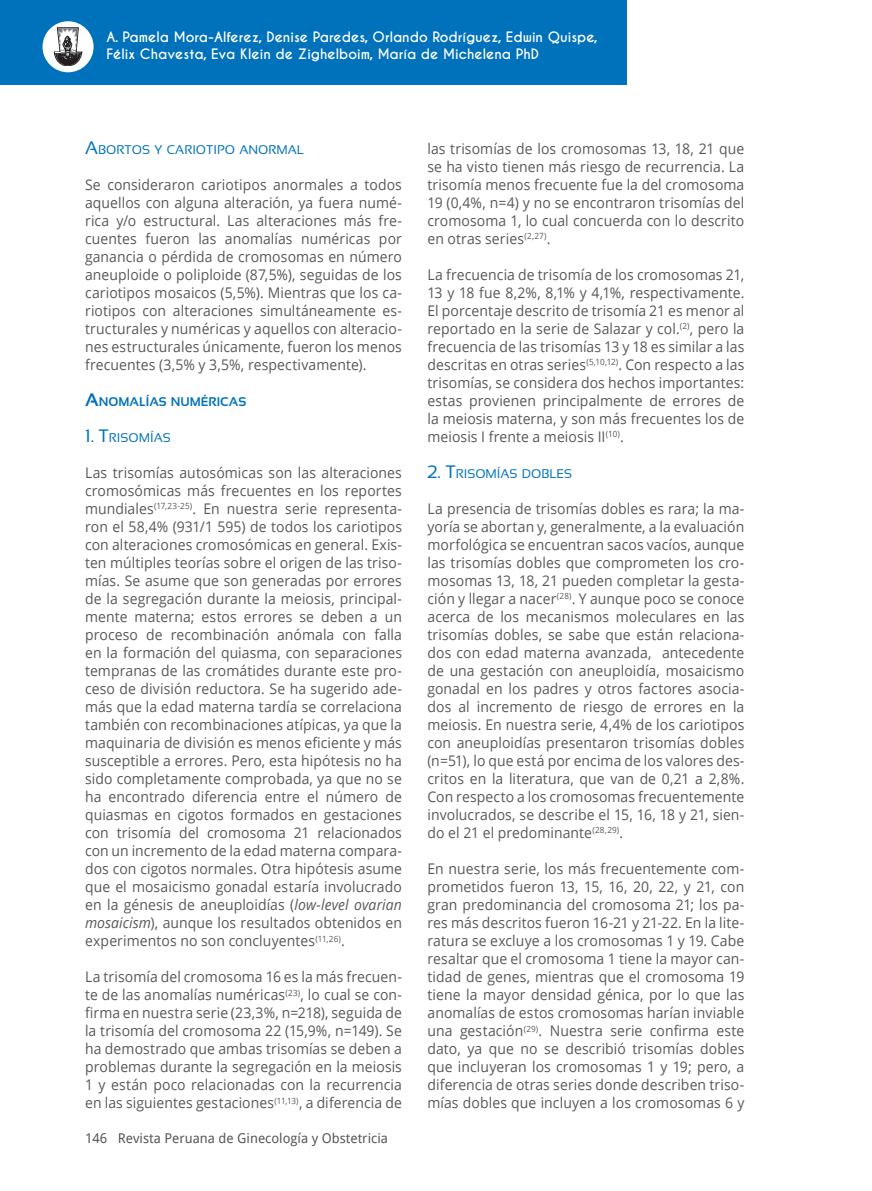
<style>
.page{position:relative;width:872px;height:1191px;background:#fff}
.page>*{position:absolute;margin:0;border:0;box-sizing:border-box;transform-origin:0 0}
.t1{font:14.7px/18px "Open Sans";letter-spacing:.005em;color:#57585a;text-align:justify;scale:.95 1}
.t2{font:700 13.5px/16.2px "Caviar Dreams";color:#fff}
.t3{font:13.5px "Droid Sans";color:#57585a}
.t4{font:12.6px "Sansation";color:#0072bc}
.t5{font:700 12.6px "Sansation";color:#0072bc}
.s1{font-size:18px}
.s2{font-style:italic}
</style>
<div class="page">
<div style="left:0;top:0;width:626px;height:85px;background:#0072bc"></div>
<div style="left:43px;top:21px;width:51px;height:51px;background:#fff;border-radius:50%"></div>
<svg style="left:54px;top:28px;width:28px;height:38px"></svg>
<p class="t2" style="left:106px;top:30px;width:493px">A. Pamela Mora-Alferez, Denise Paredes, Orlando Rodríguez, Edwin Quispe,<br>Félix Chavesta, Eva Klein de Zighelboim, María de Michelena PhD</p>
<p class="t4" style="left:85px;top:143px;width:220px"><span class="s1">A</span>BORTOS Y CARIOTIPO ANORMAL</p>
<p class="t1" style="left:85px;top:175px;width:335px">Se consideraron cariotipos anormales a todos aquellos con alguna alteración, ya fuera numé&shy;rica y/o estructural. Las alteraciones más fre&shy;cuentes fueron las anomalías numéricas por ganancia o pérdida de cromosomas en número aneuploide o poliploide (87,5%), seguidas de los cariotipos mosaicos (5,5%). Mientras que los ca&shy;riotipos con alteraciones simultáneamente es&shy;tructurales y numéricas y aquellos con alteracio&shy;nes estructurales únicamente, fueron los menos frecuentes (3,5% y 3,5%, respectivamente).</p>
<p class="t5" style="left:85px;top:395px;width:163px"><span class="s1">A</span>NOMALÍAS NUMÉRICAS</p>
<p class="t4" style="left:85px;top:431px;width:87px"><span class="s1">1. T</span>RISOMÍAS</p>
<p class="t1" style="left:85px;top:463px;width:335px">Las trisomías autosómicas son las alteraciones cromosómicas más frecuentes en los reportes mundiales<sup>(17,23-25)</sup>. En nuestra serie representa&shy;ron el 58,4% (931/1 595) de todos los cariotipos con alteraciones cromosómicas en general. Exis&shy;ten múltiples teorías sobre el origen de las triso&shy;mías. Se asume que son generadas por errores de la segregación durante la meiosis, principal&shy;mente materna; estos errores se deben a un proceso de recombinación anómala con falla en la formación del quiasma, con separaciones tempranas de las cromátides durante este pro&shy;ceso de división reductora. Se ha sugerido ade&shy;más que la edad materna tardía se correlaciona también con recombinaciones atípicas, ya que la maquinaria de división es menos eficiente y más susceptible a errores. Pero, esta hipótesis no ha sido completamente comprobada, ya que no se ha encontrado diferencia entre el número de quiasmas en cigotos formados en gestaciones con trisomía del cromosoma 21 relacionados con un incremento de la edad materna compara&shy;dos con cigotos normales. Otra hipótesis asume que el mosaicismo gonadal estaría involucrado en la génesis de aneuploidías (<span class="s2">low-level ovarian mosaicism</span>), aunque los resultados obtenidos en experimentos no son concluyentes<sup>(11,26)</sup>.</p>
<p class="t1" style="left:85px;top:967px;width:335px">La trisomía del cromosoma 16 es la más frecuen&shy;te de las anomalías numéricas<sup>(23)</sup>, lo cual se con&shy;firma en nuestra serie (23,3%, n=218), seguida de la trisomía del cromosoma 22 (15,9%, n=149). Se ha demostrado que ambas trisomías se deben a problemas durante la segregación en la meiosis 1 y están poco relacionadas con la recurrencia en las siguientes gestaciones<sup>(11,13)</sup>, a diferencia de</p>
<p class="t3" style="left:85px;top:1128px;width:304px">146 Revista Peruana de Ginecología y Obstetricia</p>
<p class="t1" style="left:427px;top:139px;width:335px">las trisomías de los cromosomas 13, 18, 21 que se ha visto tienen más riesgo de recurrencia. La trisomía menos frecuente fue la del cromosoma 19 (0,4%, n=4) y no se encontraron trisomías del cromosoma 1, lo cual concuerda con lo descrito en otras series<sup>(2,27)</sup>.</p>
<p class="t1" style="left:427px;top:265px;width:335px">La frecuencia de trisomía de los cromosomas 21, 13 y 18 fue 8,2%, 8,1% y 4,1%, respectivamente.<br>El porcentaje descrito de trisomía 21 es menor al reportado en la serie de Salazar y col.<sup>(2)</sup>, pero la frecuencia de las trisomías 13 y 18 es similar a las descritas en otras series<sup>(5,10,12)</sup>. Con respecto a las trisomías, se considera dos hechos importantes: estas provienen principalmente de errores de la meiosis materna, y son más frecuentes los de meiosis I frente a meiosis II<sup>(10)</sup>.</p>
<p class="t4" style="left:427px;top:467px;width:146px"><span class="s1">2. T</span>RISOMÍAS DOBLES</p>
<p class="t1" style="left:427px;top:499px;width:335px">La presencia de trisomías dobles es rara; la ma&shy;yoría se abortan y, generalmente, a la evaluación morfológica se encuentran sacos vacíos, aunque las trisomías dobles que comprometen los cro&shy;mosomas 13, 18, 21 pueden completar la gesta&shy;ción y llegar a nacer<sup>(28)</sup>. Y aunque poco se conoce acerca de los mecanismos moleculares en las trisomías dobles, se sabe que están relaciona&shy;dos con edad materna avanzada, antecedente de una gestación con aneuploidía, mosaicismo gonadal en los padres y otros factores asocia&shy;dos al incremento de riesgo de errores en la meiosis. En nuestra serie, 4,4% de los cariotipos con aneuploidías presentaron trisomías dobles (n=51), lo que está por encima de los valores des&shy;critos en la literatura, que van de 0,21 a 2,8%.<br>Con respecto a los cromosomas frecuentemente involucrados, se describe el 15, 16, 18 y 21, sien&shy;do el 21 el predominante<sup>(28,29)</sup>.</p>
<p class="t1" style="left:427px;top:859px;width:335px">En nuestra serie, los más frecuentemente com&shy;prometidos fueron 13, 15, 16, 20, 22, y 21, con gran predominancia del cromosoma 21; los pa&shy;res más descritos fueron 16-21 y 21-22. En la lite&shy;ratura se excluye a los cromosomas 1 y 19. Cabe resaltar que el cromosoma 1 tiene la mayor can&shy;tidad de genes, mientras que el cromosoma 19 tiene la mayor densidad génica, por lo que las anomalías de estos cromosomas harían inviable una gestación<sup>(29)</sup>. Nuestra serie confirma este dato, ya que no se describió trisomías dobles que incluyeran los cromosomas 1 y 19; pero, a diferencia de otras series donde describen triso&shy;mías dobles que incluyen a los cromosomas 6 y</p>
</div>
